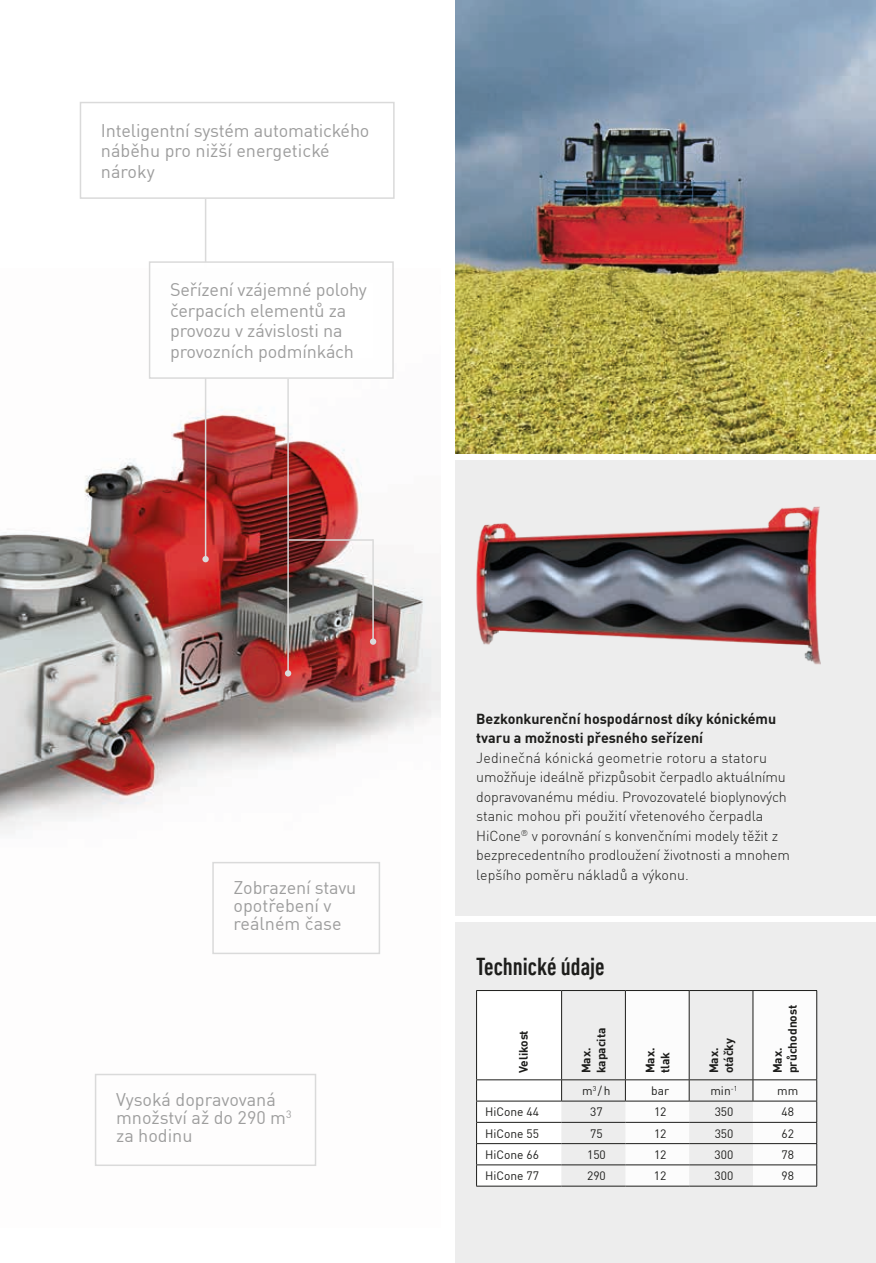
<style>
.page{position:relative;width:876px;height:1263px;background:#fff}
.page>*{position:absolute;margin:0;border:0;box-sizing:border-box;transform-origin:0 0}
.t1{font:700 condensed 24px "DIN Pro";color:#1d1d1b}
.t2{font:18px/20.4px "DIN Pro";letter-spacing:-.01em;color:#9d9d9d}
.t3{font:300 14.25px/19.5px "DIN Pro";letter-spacing:-.01em;color:#1d1d1b}
.t4{font:700 14.25px/19.5px "DIN Pro";color:#1d1d1b}
.t5{font:12px "DIN Pro";color:#1d1d1b}
.t6{font:700 12px/15px "DIN Pro";color:#1d1d1b}
</style>
<div class="page">
<img style="left:0;top:379px;width:440px;height:787px">
<div style="left:455px;top:922px;width:421px;height:341px;background:#ededed"></div>
<div style="left:455px;top:460px;width:421px;height:455px;background:#ededed"></div>
<hr style="left:562px;top:1186px;width:63px;height:1px;background:#1d1d1b">
<hr style="left:625px;top:1186px;width:64px;height:1px;background:#1d1d1b">
<hr style="left:689px;top:1186px;width:64px;height:1px;background:#1d1d1b">
<hr style="left:753px;top:1186px;width:64px;height:1px;background:#1d1d1b">
<hr style="left:476px;top:1186px;width:86px;height:1px;background:#1d1d1b">
<svg style="left:476px;top:990px;width:341px;height:196px"></svg>
<img style="left:455px;top:0;width:421px;height:454px">
<div style="left:80px;top:102px;width:315px;height:97px;border:2px solid #dadada"></div>
<div style="left:212px;top:862px;width:168px;height:92px;border:2px solid #dadada"></div>
<div style="left:95px;top:1074px;width:221px;height:92px;border:2px solid #dadada"></div>
<hr style="left:287px;top:379px;width:2px;height:294px;background:#dadada">
<hr style="left:288px;top:539px;width:85px;height:2px;background:#dadada">
<hr style="left:372px;top:539px;width:2px;height:103px;background:#dadada">
<hr style="left:205px;top:199px;width:1px;height:360px;background:#dadada">
<div style="left:202px;top:556px;width:7px;height:6px;background:#dadada;border-radius:50%"></div>
<svg style="left:285px;top:670px;width:6px;height:6px"></svg>
<div style="left:370px;top:638px;width:6px;height:7px;background:#dadada;border-radius:50%"></div>
<div style="left:149px;top:261px;width:245px;height:118px;background:#fff;border:2px solid #dadada"></div>
<img style="left:476px;top:506px;width:345px;height:159px">
<p class="t2" style="left:101px;top:119px;width:270px">Inteligentní systém automatického náběhu pro nižší energetické nároky</p>
<p class="t2" style="left:170px;top:278px;width:198px">Seřízení vzájemné polohy čerpacích elementů za provozu v závislosti na provozních podmínkách</p>
<p class="t2" style="left:234px;top:877px;width:124px;line-height:18px">Zobrazení stavu opotřebení v reálném čase</p>
<p class="t2" style="left:116px;top:1089px;width:177px;line-height:18px">Vysoká dopravovaná množství až do 290 m<sup>3 </sup>za hodinu</p>
<p class="t4" style="left:476px;top:708px;width:301px">Bezkonkurenční hospodárnost díky kónickému tvaru a možnosti přesného seřízení</p>
<p class="t3" style="left:476px;top:747px;width:315px">Jedinečná kónická geometrie rotoru a statoru umožňuje ideálně přizpůsobit čerpadlo aktuálnímu dopravovanému médiu. Provozovatelé bioplynových stanic mohou při použití vřetenového čerpadla HiCone<sup>®</sup> v porovnání s konvenčními modely těžit z bezprecedentního prodloužení životnosti a mnohem lepšího poměru nákladů a výkonu.</p>
<h1 class="t1" style="left:476px;top:948px;width:130px">Technické údaje</h1>
<p class="t6" style="left:515px;top:1073px;width:45px;rotate:-90deg">Velikost</p>
<p class="t6" style="left:578px;top:1073px;width:47px;rotate:-90deg">Max. kapacita</p>
<p class="t6" style="left:642px;top:1073px;width:27px;rotate:-90deg">Max. tlak</p>
<p class="t6" style="left:706px;top:1073px;width:37px;rotate:-90deg">Max. otáčky</p>
<p class="t6" style="left:769px;top:1073px;width:70px;rotate:-90deg">Max. průchodnost</p>
<p class="t5" style="left:582px;top:1081px;width:30px">m<sup>3</sup>/h</p>
<p class="t5" style="left:651px;top:1081px;width:19px">bar</p>
<p class="t5" style="left:710px;top:1081px;width:28px">min<sup>-1</sup></p>
<p class="t5" style="left:777px;top:1081px;width:23px">mm</p>
<p class="t5" style="left:485px;top:1103px;width:55px">HiCone 44</p>
<p class="t5" style="left:590px;top:1103px;width:14px">37</p>
<p class="t5" style="left:654px;top:1103px;width:14px">12</p>
<p class="t5" style="left:715px;top:1103px;width:20px">350</p>
<p class="t5" style="left:781px;top:1103px;width:14px">48</p>
<p class="t5" style="left:485px;top:1124px;width:55px">HiCone 55</p>
<p class="t5" style="left:590px;top:1124px;width:14px">75</p>
<p class="t5" style="left:654px;top:1124px;width:14px">12</p>
<p class="t5" style="left:715px;top:1124px;width:20px">350</p>
<p class="t5" style="left:781px;top:1124px;width:14px">62</p>
<p class="t5" style="left:485px;top:1145px;width:55px">HiCone 66</p>
<p class="t5" style="left:587px;top:1145px;width:20px">150</p>
<p class="t5" style="left:654px;top:1145px;width:14px">12</p>
<p class="t5" style="left:715px;top:1145px;width:20px">300</p>
<p class="t5" style="left:781px;top:1145px;width:14px">78</p>
<p class="t5" style="left:485px;top:1166px;width:55px">HiCone 77</p>
<p class="t5" style="left:587px;top:1166px;width:20px">290</p>
<p class="t5" style="left:654px;top:1166px;width:14px">12</p>
<p class="t5" style="left:715px;top:1166px;width:20px">300</p>
<p class="t5" style="left:781px;top:1166px;width:14px">98</p>
</div>
